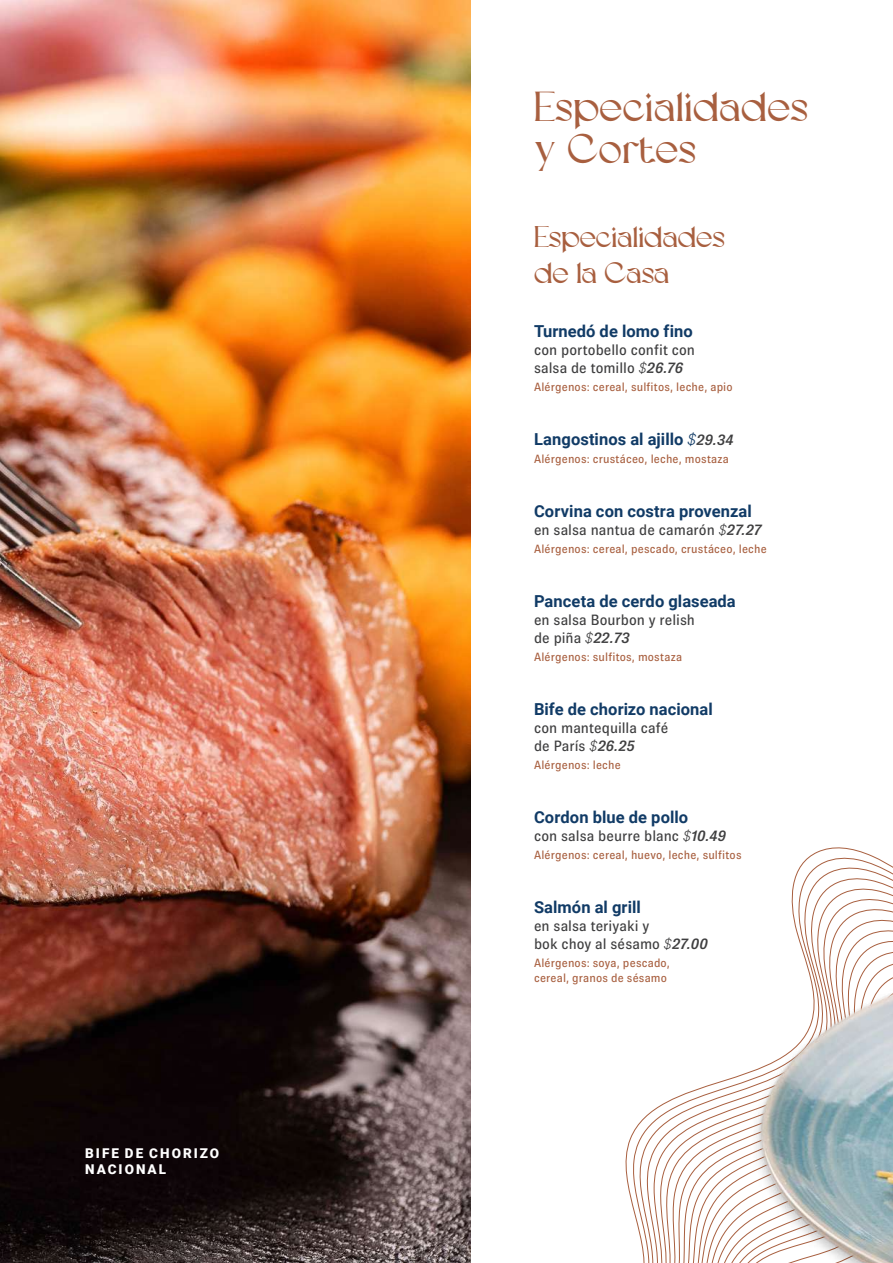
<style>
.page{position:relative;width:893px;height:1263px;background:#fff}
.page>*{position:absolute;margin:0;border:0;box-sizing:border-box;transform-origin:0 0}
.t1{font:42px/42px "Gracheva";letter-spacing:.01em;color:#a85f3f}
.t2{font:30px/36px "Gracheva";color:#a85f3f}
.t3{font:700 16.5px "Roboto";letter-spacing:.005em;color:#113b66}
.t4{font:500 15px/18px "Brown Pro";color:#3e3e3f}
.t5{font:900 13.5px/16.2px "Roboto";letter-spacing:.15em;color:#fff}
.t6{font:500 12px/14.4px "Brown Pro";letter-spacing:.015em;color:#a85f3f}
.s1{font-weight:300;font-style:italic}
.s2{font-weight:600;font-style:italic}
.s3{font-family:"Brown Pro";font-weight:300;font-style:italic}
.s4{font-family:"Brown Pro";font-weight:600;font-style:italic;font-size:15px;color:#3e3e3f}
</style>
<div class="page">
<img style="left:0;top:0;width:470px;height:1263px">
<svg style="left:625px;top:847px;width:268px;height:416px"></svg>
<img style="left:733px;top:895px;width:160px;height:368px">
<p class="t5" style="left:85px;top:1144px;width:135px">BIFE DE CHORIZO<br>NACIONAL</p>
<h1 class="t1" style="left:534px;top:90px;width:275px">Especialidades y Cortes</h1>
<h2 class="t2" style="left:534px;top:222px;width:192px">Especialidades de la Casa</h2>
<h3 class="t3" style="left:534px;top:320px;width:160px">Turnedó de lomo fino</h3>
<p class="t4" style="left:534px;top:341px;width:162px">con portobello confit con salsa de tomillo <span class="s1">$</span><span class="s2">26.76</span></p>
<p class="t6" style="left:534px;top:380px;width:200px">Alérgenos: cereal, sulfitos, leche, apio</p>
<h3 class="t3" style="left:534px;top:428px;width:201px">Langostinos al ajillo <span class="s3">$</span><span class="s4">29.34</span></h3>
<p class="t6" style="left:534px;top:452px;width:196px">Alérgenos: crustáceo, leche, mostaza</p>
<h3 class="t3" style="left:534px;top:500px;width:219px">Corvina con costra provenzal</h3>
<p class="t4" style="left:534px;top:521px;width:229px">en salsa nantua de camarón <span class="s1">$</span><span class="s2">27.27</span></p>
<p class="t6" style="left:534px;top:542px;width:234px">Alérgenos: cereal, pescado, crustáceo, leche</p>
<h3 class="t3" style="left:534px;top:590px;width:203px">Panceta de cerdo glaseada</h3>
<p class="t4" style="left:534px;top:611px;width:162px">en salsa Bourbon y relish de piña <span class="s1">$</span><span class="s2">22.73</span></p>
<p class="t6" style="left:534px;top:650px;width:150px">Alérgenos: sulfitos, mostaza</p>
<h3 class="t3" style="left:534px;top:698px;width:180px">Bife de chorizo nacional</h3>
<p class="t4" style="left:534px;top:719px;width:136px">con mantequilla café de París <span class="s1">$</span><span class="s2">26.25</span></p>
<p class="t6" style="left:534px;top:758px;width:88px">Alérgenos: leche</p>
<h3 class="t3" style="left:534px;top:806px;width:156px">Cordon blue de pollo</h3>
<p class="t4" style="left:534px;top:827px;width:193px">con salsa beurre blanc <span class="s1">$</span><span class="s2">10.49</span></p>
<p class="t6" style="left:534px;top:848px;width:209px">Alérgenos: cereal, huevo, leche, sulfitos</p>
<h3 class="t3" style="left:534px;top:896px;width:108px">Salmón al grill</h3>
<p class="t4" style="left:534px;top:917px;width:175px">en salsa teriyaki y<br>bok choy al sésamo <span class="s1">$</span><span class="s2">27.00</span></p>
<p class="t6" style="left:534px;top:956px;width:137px">Alérgenos: soya, pescado, cereal, granos de sésamo</p>
</div>
